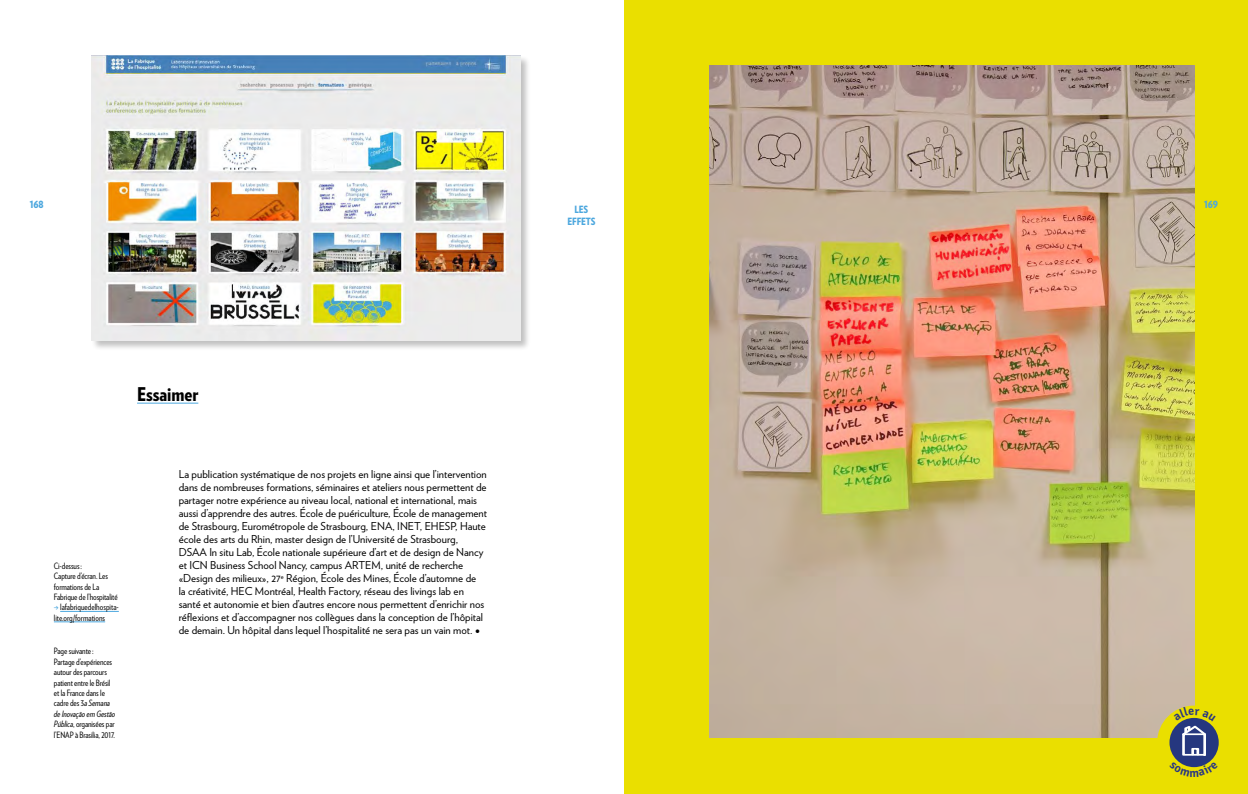
<style>
.page{position:relative;width:1248px;height:794px;background:#fff}
.page>*{position:absolute;margin:0;border:0;box-sizing:border-box;transform-origin:0 0}
.t1{font:900 18.9px "Verlag Condensed";color:#000}
.t2{font:10.9px/13px "Verlag";color:#000}
.t3{font:900 10px "Verlag Condensed";letter-spacing:-.01em;color:#4ca7de}
.t4{font:8.7px/10.4px "Verlag Condensed";letter-spacing:-.01em;color:#000}
.s1{color:#4ca7de}
.s2{font-style:italic}
.s3{font-size:13px}
</style>
<div class="page">
<div style="left:624px;top:0;width:623px;height:794px;background:#eadf00"></div>
<img style="left:709px;top:65px;width:484px;height:672px">
<hr style="left:137px;top:403px;width:61px;height:1px;background:#4ca7de">
<hr style="left:60px;top:611px;width:59px;height:1px;background:#4ca7de">
<hr style="left:54px;top:621px;width:51px;height:1px;background:#4ca7de">
<div style="left:91px;top:55px;width:440px;height:296px;background:#000;opacity:.25"></div>
<img style="left:92px;top:55px;width:428px;height:286px">
<div style="left:1156px;top:705px;width:74px;height:74px;background:#eadf00;border-radius:50%"></div>
<div style="left:1169px;top:718px;width:49px;height:49px;background:#25377f;border-radius:50%"></div>
<svg style="left:1173px;top:707px;width:42px;height:48px"></svg>
<svg style="left:1178px;top:761px;width:33px;height:7px"></svg>
<p class="t3" style="left:30px;top:196px;width:15px">168</p>
<p class="t3" style="left:1203px;top:196px;width:16px">169</p>
<p class="t3" style="left:574px;top:202px;width:15px">LES</p>
<p class="t3" style="left:567px;top:214px;width:30px">EFFETS</p>
<p class="t1" style="left:137px;top:380px;width:63px">Essaimer</p>
<p class="t4" style="left:54px;top:560px;width:30px">Ci-dessus :</p>
<p class="t4" style="left:54px;top:570px;width:65px">Capture d’écran. Les formations de La<br>Fabrique de l’hospitalité</p>
<p class="t4" style="left:54px;top:602px;width:66px"><span class="s1">→</span> lafabriquedelhospita&shy;lite.org/formations</p>
<p class="t4" style="left:54px;top:645px;width:41px">Page suivante :</p>
<p class="t4" style="left:54px;top:656px;width:63px">Partage d’expériences autour des parcours patient entre le Brésil et la France dans le cadre des 3<span class="s2">a Semana de Inovação em Gestão<br>Pública</span>, organisées par l’ENAP à Brasilia, 2017.</p>
<p class="t2" style="left:179px;top:467px;width:310px">La publication systématique de nos projets en ligne ainsi que l’intervention dans de nombreuses formations, séminaires et ateliers nous permettent de partager notre expérience au niveau local, national et international, mais aussi d’apprendre des autres. École de puériculture, École de management de Strasbourg, Eurométropole de Strasbourg, ENA, INET, EHESP, Haute école des arts du Rhin, master design de l’Université de Strasbourg, DSAA In situ Lab, École nationale supérieure d’art et de design de Nancy et ICN Business School Nancy, campus ARTEM, unité de recherche «Design des milieux», 27<sup>e</sup> Région, École des Mines, École d’automne de<br>la créativité, HEC Montréal, Health Factory, réseau des livings lab en santé et autonomie et bien d’autres encore nous permettent d’enrichir nos réflexions et d’accompagner nos collègues dans la conception de l’hôpital de demain. Un hôpital dans lequel l’hospitalité ne sera pas un vain mot. <span class="s3">•</span></p>
</div>
